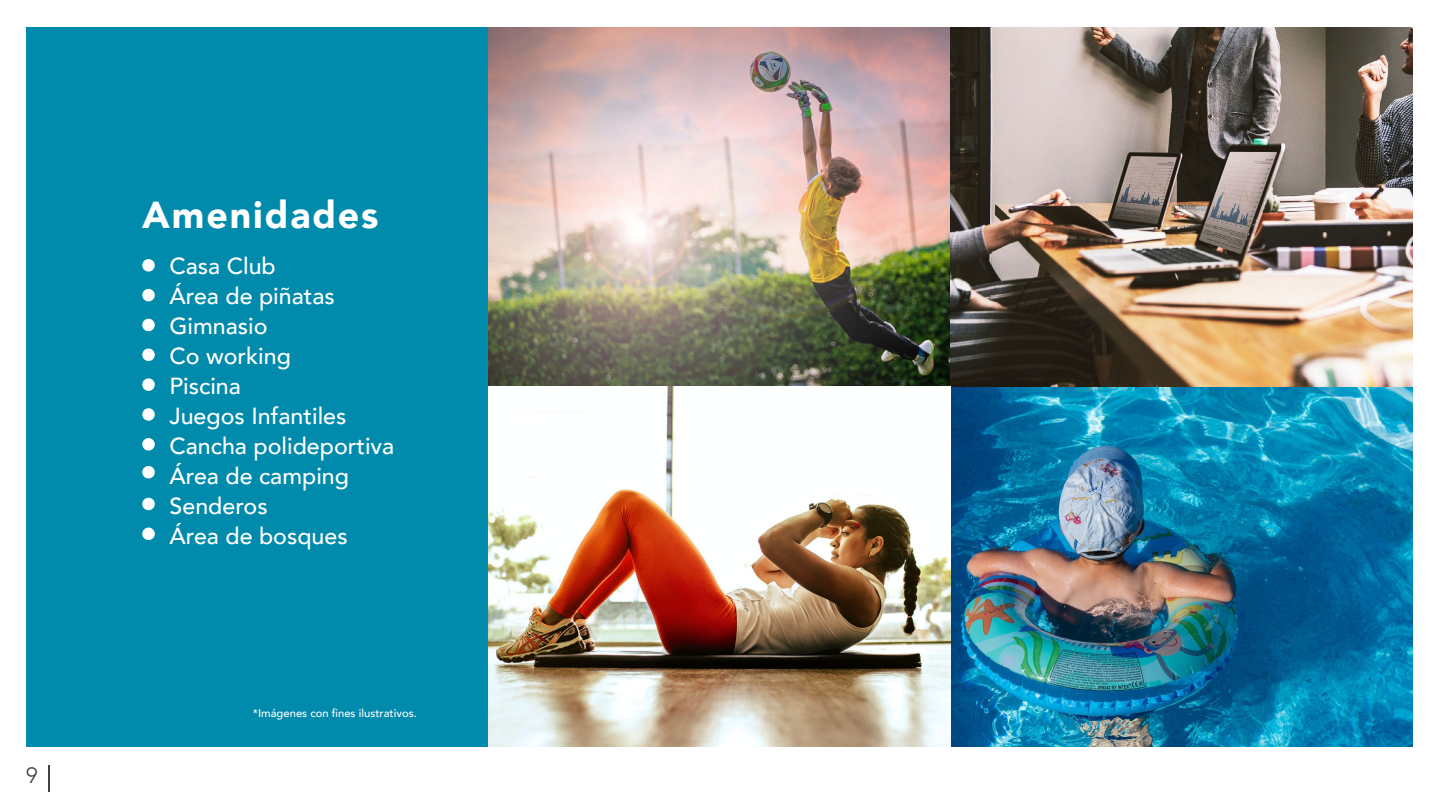
<style>
.page{position:relative;width:1440px;height:810px;background:#fff}
.page>*{position:absolute;margin:0;border:0;box-sizing:border-box;transform-origin:0 0}
.t1{font:900 37.5px "Avenir";letter-spacing:.05em;color:#fff}
.t2{font:500 23.25px/30px "Avenir";color:#fff}
.t3{font:300 22.12px "Avenir";color:#3b4544}
.t4{font:500 11.25px "Avenir";color:#fff}
</style>
<div class="page">
<svg style="left:48px;top:765px;width:1px;height:27px"></svg>
<div style="left:26px;top:27px;width:462px;height:720px;background:#008aab"></div>
<div style="left:142px;top:259px;width:13px;height:13px;background:#fff;border-radius:50%"></div>
<div style="left:142px;top:289px;width:13px;height:12px;background:#fff;border-radius:50%"></div>
<div style="left:142px;top:319px;width:13px;height:12px;background:#fff;border-radius:50%"></div>
<div style="left:142px;top:349px;width:13px;height:12px;background:#fff;border-radius:50%"></div>
<div style="left:142px;top:378px;width:13px;height:13px;background:#fff;border-radius:50%"></div>
<div style="left:142px;top:408px;width:13px;height:13px;background:#fff;border-radius:50%"></div>
<div style="left:142px;top:438px;width:13px;height:13px;background:#fff;border-radius:50%"></div>
<div style="left:142px;top:466px;width:13px;height:12px;background:#fff;border-radius:50%"></div>
<div style="left:142px;top:498px;width:13px;height:12px;background:#fff;border-radius:50%"></div>
<div style="left:142px;top:528px;width:13px;height:12px;background:#fff;border-radius:50%"></div>
<img style="left:488px;top:27px;width:925px;height:720px">
<p class="t3" style="left:26px;top:762px;width:13px">9</p>
<h1 class="t1" style="left:142px;top:183px;width:238px">Amenidades</h1>
<p class="t2" style="left:170px;top:249px;width:226px">Casa Club<br>Área de piñatas<br>Gimnasio<br>Co working<br>Piscina<br>Juegos Infantiles<br>Cancha polideportiva<br>Área de camping<br>Senderos<br>Área de bosques</p>
<p class="t4" style="left:253px;top:704px;width:166px">*Imágenes con fines ilustrativos.</p>
</div>
